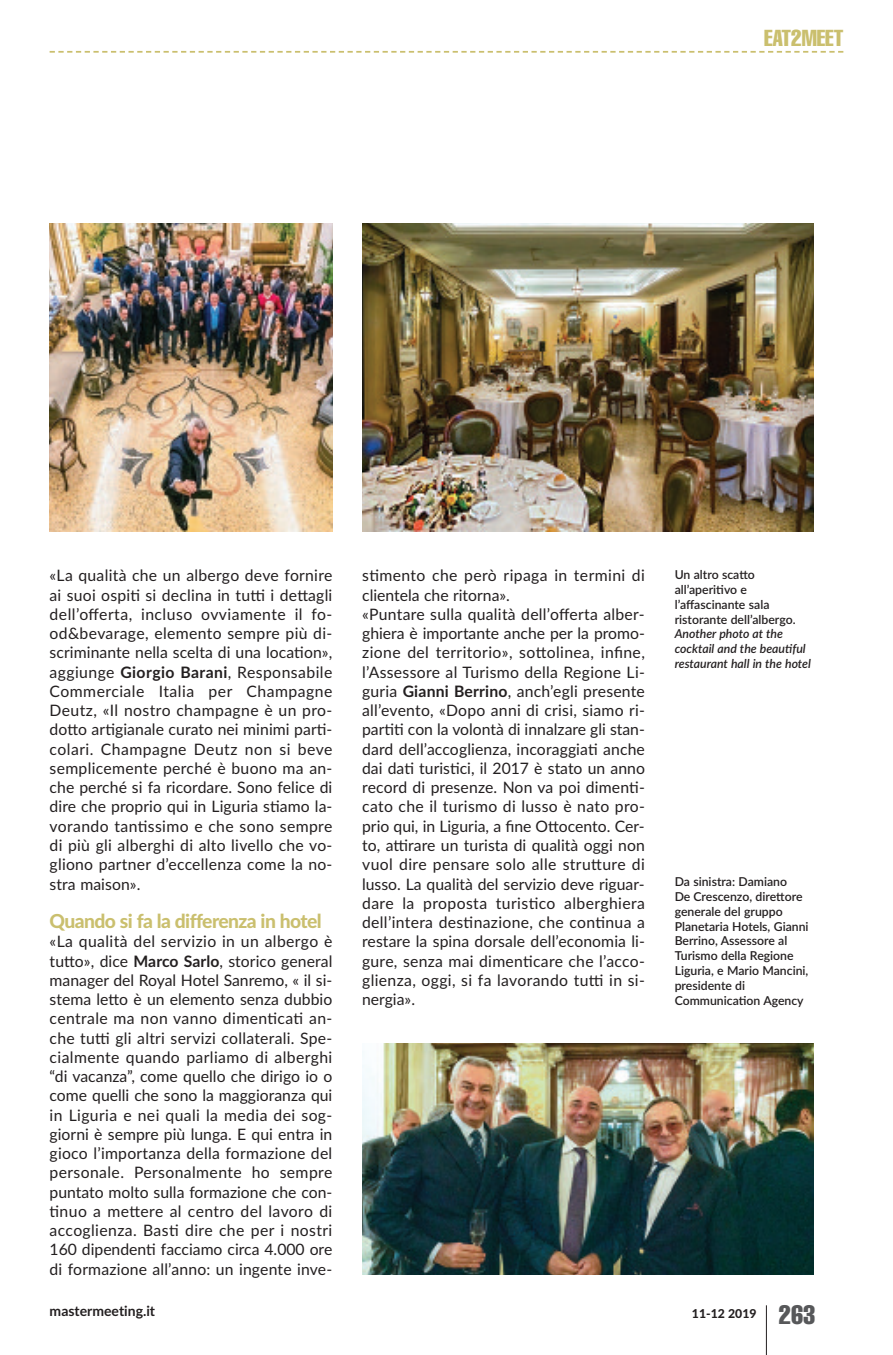
<style>
.page{position:relative;width:893px;height:1355px;background:#fff}
.page>*{position:absolute;margin:0;border:0;box-sizing:border-box;transform-origin:0 0}
.t1{font:extra-condensed 22.75px "Helvetica";color:#cabf6e}
.t2{font:800 19.25px "Lato";letter-spacing:-.03em;color:#cabf6e}
.t3{font:15.75px/19.2px "Lato";letter-spacing:.01em;color:#231f20;text-align:justify}
.t4{font:700 14px "Lato";color:#231f20}
.t5{font:600 12.25px/14.9px "Lato";color:#231f20}
.t6{font:italic 600 12.25px/14.9px "Lato";color:#231f20}
.t7{font:800 12.25px "Lato";color:#231f20}
.s1{font-weight:700}
.s2{font-family:"Helvetica";font-weight:400;font-stretch:extra-condensed;font-size:26.25px;color:#57585a}
</style>
<div class="page">
<hr style="left:766px;top:1305px;width:1px;height:49px;background:#231f20">
<svg style="left:50px;top:51px;width:793px;height:2px"></svg>
<img style="left:50px;top:223px;width:282px;height:308px">
<img style="left:362px;top:223px;width:452px;height:308px">
<img style="left:362px;top:1043px;width:452px;height:231px">
<h1 class="t1" style="left:764px;top:30px;width:81px">EAT2MEET</h1>
<p class="t3" style="left:50px;top:566px;width:284px">«La qualità che un albergo deve fornire ai suoi ospiti si declina in tutti i dettagli dell’offerta, incluso ovviamente il fo&shy;od&amp;bevarage, elemento sempre più di&shy;scriminante nella scelta di una location», aggiunge <span class="s1">Giorgio Barani</span>, Responsabile Commerciale Italia per Champagne Deutz, «Il nostro champagne è un pro&shy;dotto artigianale curato nei minimi parti&shy;colari. Champagne Deutz non si beve semplicemente perché è buono ma an&shy;che perché si fa ricordare. Sono felice di dire che proprio qui in Liguria stiamo la&shy;vorando tantissimo e che sono sempre di più gli alberghi di alto livello che vo&shy;gliono partner d’eccellenza come la no&shy;stra maison».</p>
<p class="t2" style="left:50px;top:910px;width:274px">Quando si fa la differenza in hotel</p>
<p class="t3" style="left:50px;top:932px;width:284px">«La qualità del servizio in un albergo è tutto», dice <span class="s1">Marco Sarlo</span>, storico general manager del Royal Hotel Sanremo, « il si&shy;stema letto è un elemento senza dubbio centrale ma non vanno dimenticati an&shy;che tutti gli altri servizi collaterali. Spe&shy;cialmente quando parliamo di alberghi “di vacanza”, come quello che dirigo io o come quelli che sono la maggioranza qui in Liguria e nei quali la media dei sog&shy;giorni è sempre più lunga. E qui entra in gioco l’importanza della formazione del personale. Personalmente ho sempre puntato molto sulla formazione che con&shy;tinuo a mettere al centro del lavoro di accoglienza. Basti dire che per i nostri 160 dipendenti facciamo circa 4.000 ore di formazione all’anno: un ingente inve-</p>
<p class="t3" style="left:362px;top:566px;width:284px;text-align:left">stimento che però ripaga in termini di clientela che ritorna».<br>«Puntare sulla qualità dell’offerta alber&shy;ghiera è importante anche per la promo&shy;zione del territorio», sottolinea, infine, l’Assessore al Turismo della Regione Li&shy;guria <span class="s1">Gianni Berrino</span>, anch’egli presente all’evento, «Dopo anni di crisi, siamo ri&shy;partiti con la volontà di innalzare gli stan&shy;dard dell’accoglienza, incoraggiati anche dai dati turistici, il 2017 è stato un anno record di presenze. Non va poi dimenti&shy;cato che il turismo di lusso è nato pro&shy;prio qui, in Liguria, a fine Ottocento. Cer&shy;to, attirare un turista di qualità oggi non vuol dire pensare solo alle strutture di lusso. La qualità del servizio deve riguar&shy;dare la proposta turistico alberghiera dell’intera destinazione, che continua a restare la spina dorsale dell’economia li&shy;gure, senza mai dimenticare che l’acco&shy;glienza, oggi, si fa lavorando tutti in si&shy;nergia».</p>
<p class="t5" style="left:675px;top:567px;width:122px">Un altro scatto all’aperitivo e l’affascinante sala ristorante dell’albergo.</p>
<p class="t6" style="left:675px;top:626px;width:138px">Another photo at the cocktail and the beautiful restaurant hall in the hotel</p>
<p class="t5" style="left:675px;top:874px;width:135px">Da sinistra: Damiano<br>De Crescenzo, direttore generale del gruppo<br>Planetaria Hotels, Gianni<br>Berrino, Assessore al<br>Turismo della Regione<br>Liguria, e Mario Mancini, presidente di<br>Communication Agency</p>
<p class="t4" style="left:50px;top:1302px;width:107px">mastermeeting.it</p>
<p class="t7" style="left:692px;top:1306px;width:125px">11-12 2019 <span class="s2">263</span></p>
</div>
